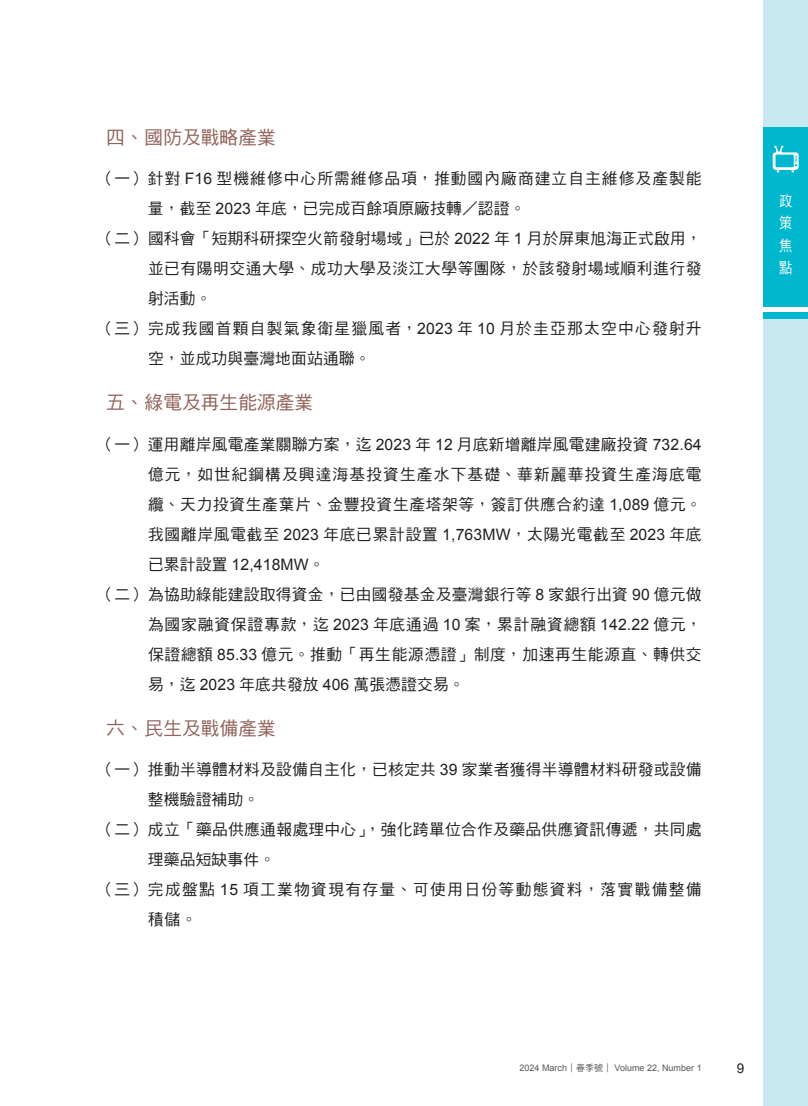
<style>
.page{position:relative;width:808px;height:1106px;background:#fff}
.page>*{position:absolute;margin:0;border:0;box-sizing:border-box;transform-origin:0 0}
.t1{font:18.75px "DF Hei Std W5";color:#92635a}
.t2{font:15.75px/30px "DF Hei Std W5";letter-spacing:.035em;color:#231f20;text-align:justify}
.t3{font:15.75px "DF Hei Std W5";letter-spacing:.01em;color:#231f20}
.t4{font:15.75px "DF Hei Std W5";letter-spacing:.075em;color:#231f20}
.t5{font:15.75px "DF Hei Std W5";letter-spacing:.015em;color:#231f20}
.t6{font:15.75px "DF Hei Std W5";letter-spacing:.065em;color:#231f20}
.t7{font:15.75px "DF Hei Std W5";letter-spacing:.085em;color:#231f20}
.t8{font:15.75px "Arial";letter-spacing:.01em;color:#231f20}
.t9{font:14.85px/22.4px "DF Hei Std W5";color:#fff;text-align:justify;scale:.89 1}
.t10{font:13.5px "Arial";color:#231f20}
.t11{font:9px "Arial";color:#57585a}
.s1{font-family:"Arial"}
.s2{font-family:"DF Hei Std W5"}
</style>
<div class="page">
<div style="left:763px;top:0;width:45px;height:1106px;background:#c8e9f0"></div>
<div style="left:763px;top:128px;width:45px;height:191px;background:#00b7ce"></div>
<svg style="left:773px;top:146px;width:25px;height:26px"></svg>
<hr style="left:763px;top:307px;width:45px;height:4px;background:#fff">
<p class="t1" style="left:106px;top:127px;width:171px">四、國防及戰略產業</p>
<p class="t6" style="left:98px;top:170px;width:605px">（一）針對 <span class="s1">F16</span> 型機維修中心所需維修品項，推動國內廠商建立自主維修及產製能</p>
<p class="t3" style="left:148px;top:200px;width:379px">量，截至 <span class="s1">2023</span> 年底，已完成百餘項原廠技轉／認證。</p>
<p class="t3" style="left:98px;top:230px;width:605px">（二）國科會「短期科研探空火箭發射場域」已於 <span class="s1">2022</span> 年 <span class="s1">1</span> 月於屏東旭海正式啟用，</p>
<p class="t2" style="left:148px;top:253px;width:555px">並已有陽明交通大學、成功大學及淡江大學等團隊，於該發射場域順利進行發</p>
<p class="t2" style="left:148px;top:283px;width:65px">射活動。</p>
<p class="t4" style="left:98px;top:320px;width:605px">（三）完成我國首顆自製氣象衛星獵風者，<span class="s1">2023</span> 年 <span class="s1">10</span> 月於圭亞那太空中心發射升</p>
<p class="t3" style="left:148px;top:350px;width:224px">空，並成功與臺灣地面站通聯。</p>
<p class="t1" style="left:106px;top:392px;width:209px">五、綠電及再生能源產業</p>
<p class="t2" style="left:148px;top:428px;width:555px;text-indent:-50px">（一）運用離岸風電產業關聯方案，迄 <span class="s1">2023</span> 年 <span class="s1">12</span> 月底新增離岸風電建廠投資 <span class="s1">732.64</span>億元，如世紀鋼構及興達海基投資生產水下基礎、華新麗華投資生產海底電纜、天力投資生產葉片、金豐投資生產塔架等，簽訂供應合約達 <span class="s1">1,089</span> 億元。我國離岸風電截至 <span class="s1">2023</span> 年底已累計設置 <span class="s1">1,763MW</span>，太陽光電截至 <span class="s1">2023</span> 年底</p>
<p class="t8" style="left:148px;top:554px;width:178px"><span class="s2">已累計設置</span> 12,418MW<span class="s2">。</span></p>
<p class="t2" style="left:148px;top:578px;width:555px;text-indent:-50px">（二）為協助綠能建設取得資金，已由國發基金及臺灣銀行等 <span class="s1">8</span> 家銀行出資 <span class="s1">90</span> 億元做為國家融資保證專款，迄 <span class="s1">2023</span> 年底通過 <span class="s1">10</span> 案，累計融資總額 <span class="s1">142.22</span> 億元，保證總額 <span class="s1">85.33</span> 億元。推動「再生能源憑證」制度，加速再生能源直、轉供交易，迄 <span class="s1">2023</span> 年底共發放 <span class="s1">406</span> 萬張憑證交易。</p>
<p class="t1" style="left:106px;top:718px;width:171px">六、民生及戰備產業</p>
<p class="t5" style="left:98px;top:761px;width:605px">（一）推動半導體材料及設備自主化，已核定共 <span class="s1">39</span> 家業者獲得半導體材料研發或設備</p>
<p class="t2" style="left:148px;top:784px;width:113px">整機驗證補助。</p>
<p class="t2" style="left:98px;top:814px;width:605px">（二）成立「藥品供應通報處理中心」，強化跨單位合作及藥品供應資訊傳遞，共同處</p>
<p class="t3" style="left:148px;top:851px;width:129px">理藥品短缺事件。</p>
<p class="t7" style="left:98px;top:881px;width:605px">（三）完成盤點 <span class="s1">15</span> 項工業物資現有存量、可使用日份等動態資料，落實戰備整備</p>
<p class="t2" style="left:148px;top:904px;width:50px">積儲。</p>
<p class="t9" style="left:779px;top:189px;width:16px">政策焦點</p>
<p class="t11" style="left:520px;top:1062px;width:184px">2024 March<span class="s2">｜春季號｜</span> Volume 22, Number 1</p>
<p class="t10" style="left:737px;top:1059px;width:9px">9</p>
</div>
